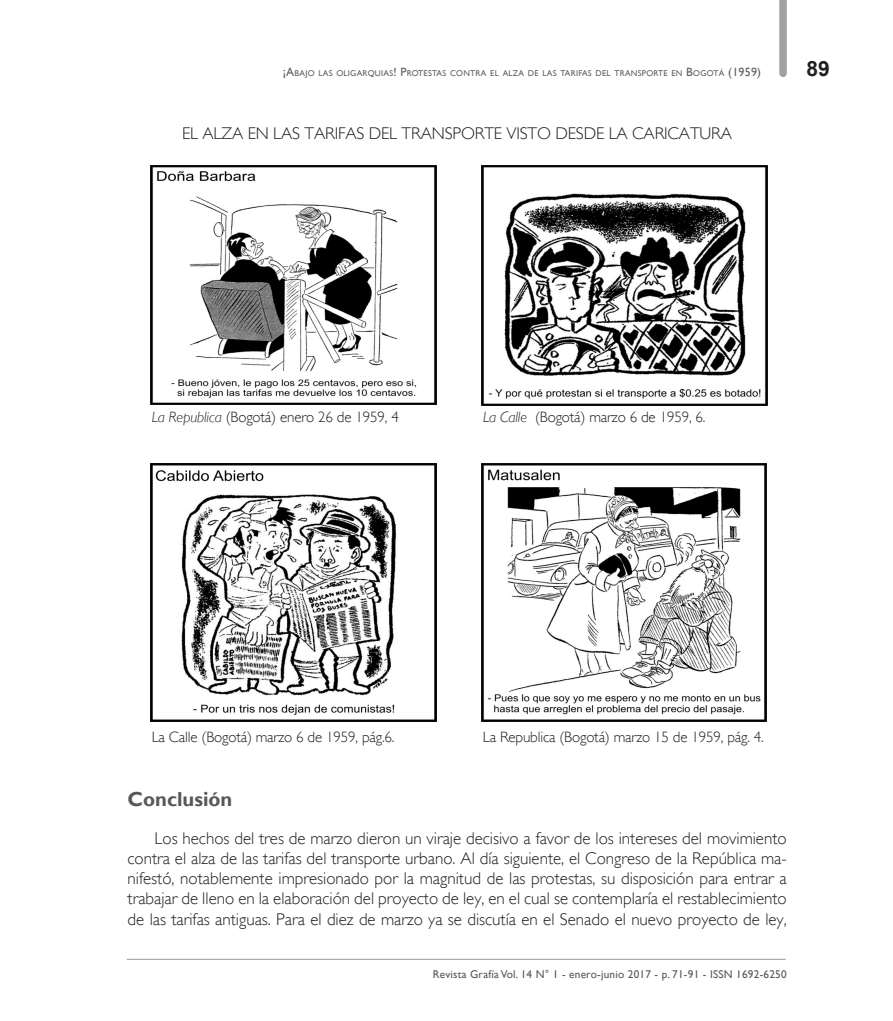
<style>
.page{position:relative;width:893px;height:1021px;background:#fff}
.page>*{position:absolute;margin:0;border:0;box-sizing:border-box;transform-origin:0 0}
.t1{font:700 21px "Arial";color:#231f20}
.SUBTITULO_1{font:700 20.25px "Gill Sans";color:#57585a}
.TEXTO{font:300 16.95px/20.2px "Gill Sans";color:#231f20;text-align:justify}
.TEXTO_SIN{font:300 16.95px "Gill Sans";letter-spacing:-.01em;color:#231f20}
.TEXTO_SIN-2{font:300 15px "Gill Sans";letter-spacing:-.01em;color:#231f20}
.t2{font:11.25px "Gill Sans";letter-spacing:.02em;color:#57585a}
.t3{font:8.4px "Gill Sans";letter-spacing:.03em;color:#5f5f62}
.s1{font-size:12px}
.s2{font-style:italic}
</style>
<div class="page">
<div style="left:779px;top:0;width:8px;height:73px;background:#a0a1a5"></div>
<hr style="left:127px;top:958px;width:659px;height:1px;background:#939598">
<img style="left:151px;top:166px;width:285px;height:238px">
<img style="left:481px;top:166px;width:287px;height:240px">
<img style="left:481px;top:463px;width:286px;height:258px">
<img style="left:150px;top:463px;width:286px;height:258px">
<p class="t3" style="left:283px;top:69px;width:480px"><span class="s1">¡A</span>BAJO LAS OLIGARQUIAS<span class="s1">! P</span>ROTESTAS CONTRA EL ALZA DE LAS TARIFAS DEL TRANSPORTE EN <span class="s1">B</span>OGOTÁ <span class="s1">(1959)</span></p>
<p class="TEXTO_SIN" style="left:182px;top:124px;width:552px">EL ALZA EN LAS TARIFAS DEL TRANSPORTE VISTO DESDE LA CARICATURA</p>
<p class="t1" style="left:807px;top:54px;width:25px">89</p>
<p class="TEXTO_SIN-2" style="left:152px;top:408px;width:249px"><span class="s2">La Republica</span> (Bogotá) enero 26 de 1959, 4</p>
<p class="TEXTO_SIN-2" style="left:483px;top:408px;width:224px"><span class="s2">La Calle</span> (Bogotá) marzo 6 de 1959, 6.</p>
<p class="TEXTO_SIN-2" style="left:152px;top:729px;width:244px">La Calle (Bogotá) marzo 6 de 1959, pág.6.</p>
<p class="TEXTO_SIN-2" style="left:483px;top:729px;width:282px">La Republica (Bogotá) marzo 15 de 1959, pág. 4.</p>
<p class="SUBTITULO_1" style="left:128px;top:787px;width:106px">Conclusión</p>
<p class="TEXTO" style="left:128px;top:828px;width:661px;text-indent:27px">Los hechos del tres de marzo dieron un viraje decisivo a favor de los intereses del movimiento contra el alza de las tarifas del transporte urbano. Al día siguiente, el Congreso de la República ma&shy;nifestó, notablemente impresionado por la magnitud de las protestas, su disposición para entrar a trabajar de lleno en la elaboración del proyecto de ley, en el cual se contemplaría el restablecimiento de las tarifas antiguas. Para el diez de marzo ya se discutía en el Senado el nuevo proyecto de ley,</p>
<p class="t2" style="left:433px;top:967px;width:355px">Revista Grafía Vol. 14 N° 1 - enero-junio 2017 - p. 71-91 - ISSN 1692-6250</p>
</div>
